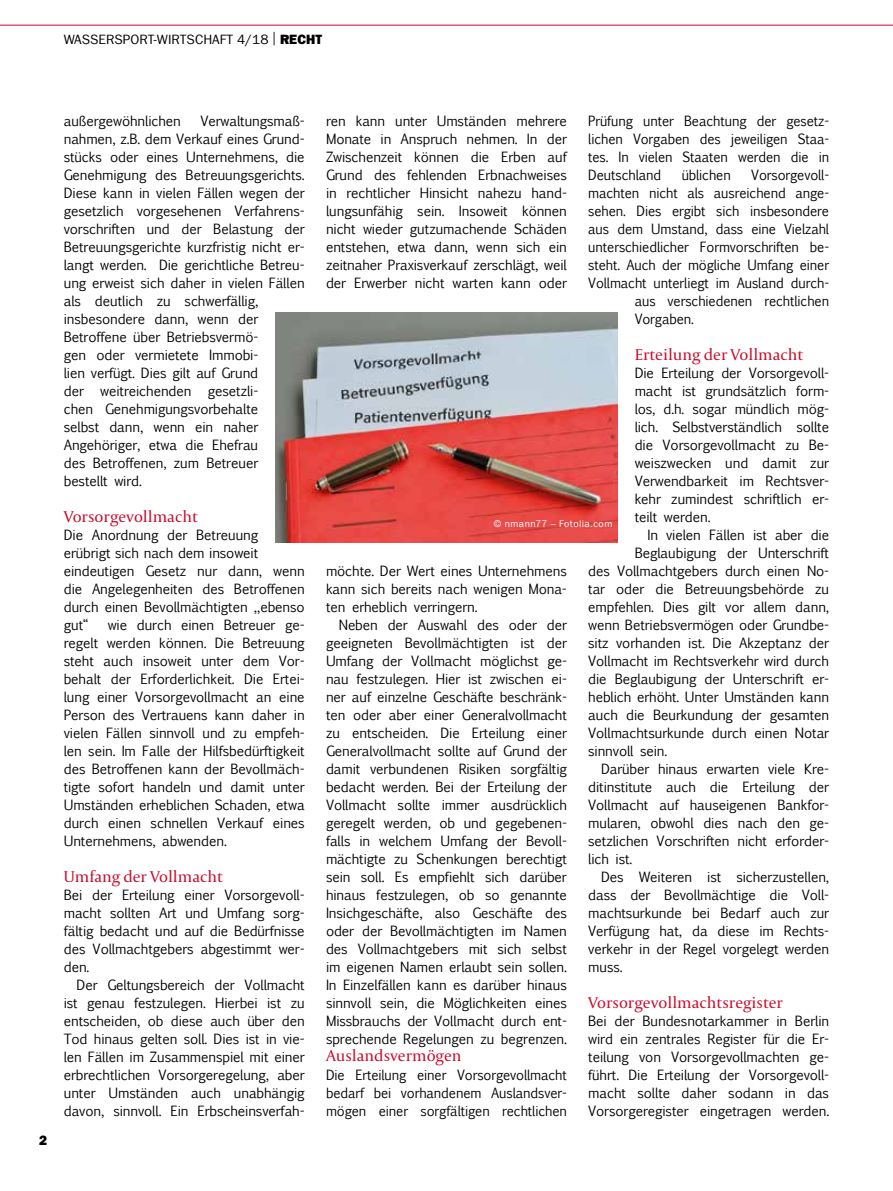
<style>
.page{position:relative;width:893px;height:1191px;background:#fff}
.page>*{position:absolute;margin:0;border:0;box-sizing:border-box;transform-origin:0 0}
.t1{font:16.5px "Capitolium 2";color:#ca0928}
.t2{font:13.5px/18px "Euphemia UCAS";letter-spacing:-.01em;color:#000;text-align:justify}
.t3{font:13.5px "Franklin Gothic LT Com";color:#000}
.t4{font:800 13.5px "Franklin Gothic LT Com";color:#000}
.t5{font:9.75px "Franklin Gothic LT Com";letter-spacing:.045em;color:#fff}
.s1{font-weight:800}
</style>
<div class="page">
<hr style="left:0;top:25px;width:893px;height:1px;background:#ca0928">
<img style="left:275px;top:313px;width:343px;height:229px">
<p class="t3" style="left:64px;top:32px;width:260px">WASSERSPORT-WIRTSCHAFT 4/18 | <span class="s1">RECHT</span></p>
<p class="t4" style="left:39px;top:1132px;width:10px">2</p>
<p class="t2" style="left:64px;top:112px;width:242px;text-align:left;text-indent:137px">Verwaltungsmaß&shy;nahmen, z.B. dem Verkauf eines Grund&shy;stücks oder eines Unternehmens, die<br>Genehmigung des Betreuungsgerichts.<br>Diese kann in vielen Fällen wegen der gesetzlich vorgesehenen Verfahrens&shy;vorschriften und der Belastung der<br>Betreuungsgerichte kurzfristig nicht er&shy;langt werden. Die gerichtliche Betreu&shy;ung erweist sich daher in vielen Fällen als deutlich zu schwerfällig, insbesondere dann, wenn der<br>Betroffene über Betriebsvermö-<br>gen oder vermietete Immobi-<br>lien verfügt. Dies gilt auf Grund<br>der weitreichenden gesetzli-<br>chen Genehmigungsvorbehalte<br>selbst dann, wenn ein naher<br>Angehöriger, etwa die Ehefrau<br>des Betroffenen, zum Betreuer bestellt wird.</p>
<p class="t1" style="left:64px;top:506px;width:136px">Vorsorgevollmacht</p>
<p class="t2" style="left:64px;top:526px;width:242px;text-align:left">Die Anordnung der Betreuung erübrigt sich nach dem insoweit eindeutigen Gesetz nur dann, wenn die Angelegenheiten des Betroffenen durch einen Bevollmächtigten „ebenso gut“</p>
<p class="t2" style="left:64px;top:112px;width:119px">außergewöhnlichen</p>
<p class="t2" style="left:64px;top:616px;width:242px;text-indent:44px">wie durch einen Betreuer ge&shy;regelt werden können. Die Betreuung steht auch insoweit unter dem Vor&shy;behalt der Erforderlichkeit. Die Ertei&shy;lung einer Vorsorgevollmacht an eine Person des Vertrauens kann daher in vielen Fällen sinnvoll und zu empfeh&shy;len sein. Im Falle der Hilfsbedürftigkeit des Betroffenen kann der Bevollmäch&shy;tigte sofort handeln und damit unter Umständen erheblichen Schaden, etwa durch einen schnellen Verkauf eines Unternehmens, abwenden.</p>
<p class="t1" style="left:64px;top:866px;width:161px">Umfang der Vollmacht</p>
<p class="t2" style="left:64px;top:886px;width:242px">Bei der Erteilung einer Vorsorgevoll&shy;macht sollten Art und Umfang sorg&shy;fältig bedacht und auf die Bedürfnisse des Vollmachtgebers abgestimmt wer&shy;den.</p>
<p class="t2" style="left:64px;top:976px;width:242px;text-indent:13px">Der Geltungsbereich der Vollmacht ist genau festzulegen. Hierbei ist zu entscheiden, ob diese auch über den Tod hinaus gelten soll. Dies ist in vie&shy;len Fällen im Zusammenspiel mit einer erbrechtlichen Vorsorgeregelung, aber unter Umständen auch unabhängig davon, sinnvoll. Ein Erbscheinsverfah-</p>
<p class="t2" style="left:588px;top:112px;width:242px">Prüfung unter Beachtung der gesetz&shy;lichen Vorgaben des jeweiligen Staa&shy;tes. In vielen Staaten werden die in Deutschland</p>
<p class="t2" style="left:326px;top:112px;width:242px">ren kann unter Umständen mehrere Monate in Anspruch nehmen. In der Zwischenzeit können die Erben auf Grund des fehlenden Erbnachweises in rechtlicher Hinsicht nahezu hand&shy;lungsunfähig sein. Insoweit können nicht wieder gutzumachende Schäden entstehen, etwa dann, wenn sich ein zeitnaher Praxisverkauf zerschlägt, weil der Erwerber nicht warten kann oder</p>
<p class="t2" style="left:682px;top:166px;width:51px">üblichen</p>
<p class="t2" style="left:751px;top:166px;width:79px">Vorsorgevoll-</p>
<p class="t2" style="left:588px;top:184px;width:242px">machten nicht als ausreichend ange-</p>
<p class="t2" style="left:588px;top:202px;width:242px">sehen. Dies ergibt sich insbesondere</p>
<p class="t2" style="left:588px;top:220px;width:242px">aus dem Umstand, dass eine Vielzahl</p>
<p class="t2" style="left:588px;top:238px;width:242px">unterschiedlicher Formvorschriften be-</p>
<p class="t2" style="left:588px;top:256px;width:242px">steht. Auch der mögliche Umfang einer</p>
<p class="t2" style="left:588px;top:274px;width:242px">Vollmacht unterliegt im Ausland durch-</p>
<p class="t2" style="left:635px;top:292px;width:196px">aus verschiedenen rechtlichen</p>
<p class="t2" style="left:635px;top:310px;width:61px">Vorgaben.</p>
<p class="t1" style="left:635px;top:344px;width:170px">Erteilung der Vollmacht</p>
<p class="t2" style="left:635px;top:364px;width:196px">Die Erteilung der Vorsorgevoll&shy;macht ist grundsätzlich form&shy;los, d.h. sogar mündlich mög&shy;lich. Selbstverständlich sollte die Vorsorgevollmacht zu Be&shy;weiszwecken und damit zur Verwendbarkeit im Rechtsver&shy;kehr zumindest schriftlich er&shy;teilt werden.</p>
<p class="t2" style="left:647px;top:526px;width:183px">In vielen Fällen ist aber die</p>
<p class="t2" style="left:635px;top:544px;width:196px">Beglaubigung der Unterschrift</p>
<p class="t2" style="left:588px;top:562px;width:242px">des Vollmachtgebers durch einen No-</p>
<p class="t2" style="left:588px;top:580px;width:242px">tar oder die Betreuungsbehörde zu</p>
<p class="t2" style="left:588px;top:598px;width:242px">empfehlen. Dies gilt vor allem dann,</p>
<p class="t2" style="left:588px;top:616px;width:242px">wenn Betriebsvermögen oder Grundbe-</p>
<p class="t2" style="left:588px;top:634px;width:242px">sitz vorhanden ist. Die Akzeptanz der</p>
<p class="t2" style="left:588px;top:652px;width:242px">Vollmacht im Rechtsverkehr wird durch</p>
<p class="t2" style="left:588px;top:670px;width:242px">die Beglaubigung der Unterschrift er-</p>
<p class="t2" style="left:588px;top:688px;width:242px">heblich erhöht. Unter Umständen kann</p>
<p class="t2" style="left:588px;top:706px;width:242px">auch die Beurkundung der gesamten</p>
<p class="t2" style="left:588px;top:724px;width:242px">Vollmachtsurkunde durch einen Notar</p>
<p class="t2" style="left:588px;top:742px;width:81px">sinnvoll sein.</p>
<p class="t2" style="left:601px;top:760px;width:230px">Darüber hinaus erwarten viele Kre-</p>
<p class="t2" style="left:588px;top:778px;width:242px">ditinstitute auch die Erteilung der</p>
<p class="t2" style="left:588px;top:796px;width:242px">Vollmacht auf hauseigenen Bankfor-</p>
<p class="t2" style="left:588px;top:814px;width:242px">mularen, obwohl dies nach den ge-</p>
<p class="t2" style="left:588px;top:832px;width:242px">setzlichen Vorschriften nicht erforder-</p>
<p class="t2" style="left:588px;top:850px;width:46px">lich ist.</p>
<p class="t2" style="left:601px;top:868px;width:230px">Des Weiteren ist sicherzustellen,</p>
<p class="t2" style="left:588px;top:886px;width:242px">dass der Bevollmächtige die Voll-</p>
<p class="t2" style="left:588px;top:904px;width:242px">machtsurkunde bei Bedarf auch zur</p>
<p class="t2" style="left:588px;top:922px;width:242px">Verfügung hat, da diese im Rechts-</p>
<p class="t2" style="left:588px;top:940px;width:242px">verkehr in der Regel vorgelegt werden</p>
<p class="t2" style="left:588px;top:958px;width:36px">muss.</p>
<p class="t1" style="left:588px;top:992px;width:196px">Vorsorgevollmachtsregister</p>
<p class="t2" style="left:588px;top:1012px;width:242px">Bei der Bundesnotarkammer in Berlin wird ein zentrales Register für die Er&shy;teilung von Vorsorgevollmachten ge&shy;führt. Die Erteilung der Vorsorgevoll&shy;macht sollte daher sodann in das Vorsorgeregister eingetragen werden.</p>
<p class="t5" style="left:494px;top:518px;width:120px">© nmann77 – Fotolia.com</p>
<p class="t2" style="left:326px;top:562px;width:242px">möchte. Der Wert eines Unternehmens kann sich bereits nach wenigen Mona&shy;ten erheblich verringern.</p>
<p class="t2" style="left:326px;top:616px;width:242px;text-indent:13px">Neben der Auswahl des oder der geeigneten Bevollmächtigten ist der Umfang der Vollmacht möglichst ge&shy;nau festzulegen. Hier ist zwischen ei&shy;ner auf einzelne Geschäfte beschränk&shy;ten oder aber einer Generalvollmacht zu entscheiden. Die Erteilung einer Generalvollmacht sollte auf Grund der damit verbundenen Risiken sorgfältig bedacht werden. Bei der Erteilung der Vollmacht sollte immer ausdrücklich geregelt werden, ob und gegebenen&shy;falls in welchem Umfang der Bevoll&shy;mächtigte zu Schenkungen berechtigt sein soll. Es empfiehlt sich darüber hinaus festzulegen, ob so genannte Insichgeschäfte, also Geschäfte des oder der Bevollmächtigten im Namen des Vollmachtgebers mit sich selbst im eigenen Namen erlaubt sein sollen.<br>In Einzelfällen kann es darüber hinaus sinnvoll sein, die Möglichkeiten eines Missbrauchs der Vollmacht durch ent&shy;sprechende Regelungen zu begrenzen.</p>
<p class="t1" style="left:326px;top:1044px;width:137px">Auslandsvermögen</p>
<p class="t2" style="left:326px;top:1066px;width:242px">Die Erteilung einer Vorsorgevollmacht bedarf bei vorhandenem Auslandsver&shy;mögen einer sorgfältigen rechtlichen</p>
</div>
